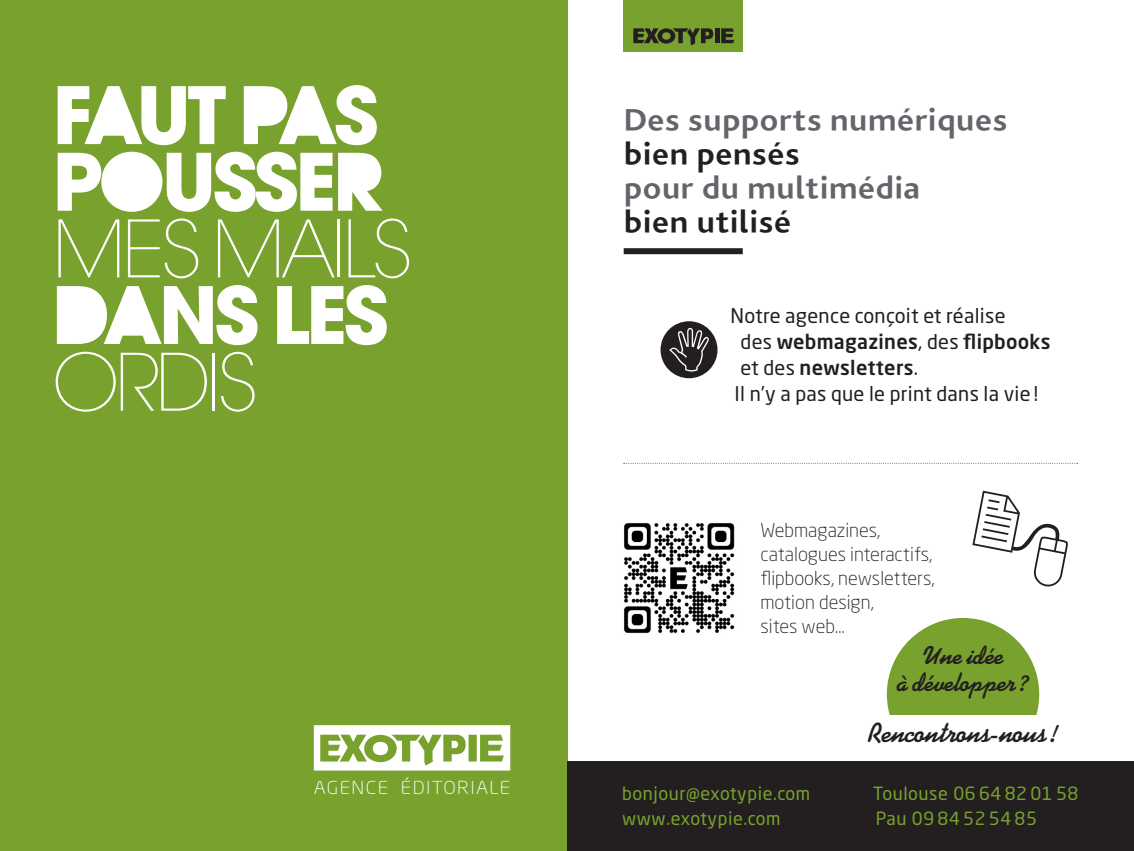
<style>
.page{position:relative;width:1134px;height:851px;background:#fff}
.page>*{position:absolute;margin:0;border:0;box-sizing:border-box;transform-origin:0 0}
.t1{font:700 78.2px/66.6px "Avant Garde";letter-spacing:-.045em;color:#fff}
.Carte_TITRE{font:800 34px/34px "Bliss";color:#63656b}
.t2{font:700 28px "Kaufmann";letter-spacing:-.005em;color:#231f20}
.t3{font:700 26px/27.8px "Kaufmann";letter-spacing:-.005em;color:#231f20;text-align:center}
.INTRO{font:20px "Neo Sans Pro";letter-spacing:.015em;color:#231f20}
.INTRO-2{font:500 20px "Neo Sans Pro";letter-spacing:.015em;color:#231f20}
.Carte_PRESTATION-Lig{font:300 19px/24px "Neo Sans Pro";color:#231f20}
.COORDONNEES{font:18px "Neo Sans Pro";letter-spacing:.03em;color:#78a22d}
.Carte_PRESTATION-Lig-2{font:300 17.6px "Neo Sans Pro";letter-spacing:.07em;color:#fff;scale:1.11 1}
.s1{font-weight:200}
.s2{color:#231f20}
.s3{font-weight:400}
</style>
<div class="page">
<div style="left:0;top:0;width:567px;height:850px;background:#78a22d"></div>
<div style="left:113px;top:162px;width:39px;height:39px;background:#fff;border-radius:50%"></div>
<div style="left:61px;top:295px;width:39px;height:39px;background:#fff;border-radius:50%"></div>
<div style="left:348px;top:162px;width:22px;height:22px;background:#fff;border-radius:50%"></div>
<div style="left:253px;top:96px;width:23px;height:22px;background:#fff;border-radius:50%"></div>
<svg style="left:100px;top:97px;width:27px;height:32px"></svg>
<svg style="left:295px;top:97px;width:27px;height:32px"></svg>
<svg style="left:119px;top:297px;width:28px;height:32px"></svg>
<svg style="left:314px;top:725px;width:196px;height:45px"></svg>
<svg style="left:972px;top:490px;width:96px;height:97px"></svg>
<div style="left:624px;top:248px;width:119px;height:6px;background:#231f20"></div>
<div style="left:660px;top:321px;width:57px;height:57px;background:#231f20;border-radius:50%"></div>
<svg style="left:669px;top:328px;width:40px;height:43px"></svg>
<div style="left:887px;top:618px;width:152px;height:152px;background:#78a22d;border-radius:50%"></div>
<div style="left:885px;top:715px;width:156px;height:60px;background:#fff"></div>
<img style="left:624px;top:523px;width:111px;height:111px">
<div style="left:567px;top:761px;width:567px;height:89px;background:#231f20"></div>
<svg style="left:624px;top:463px;width:454px;height:1px"></svg>
<div style="left:624px;top:0;width:119px;height:51px;background:#78a22d"></div>
<hr style="left:715px;top:28px;width:4px;height:15px;background:#231f20">
<svg style="left:721px;top:28px;width:13px;height:15px"></svg>
<svg style="left:633px;top:28px;width:80px;height:17px"></svg>
<p class="t1" style="left:52px;top:82px;width:362px">FAUT PAS<br>POUSSER<br><span class="s1">MES MAILS<br></span>DANS LES<br><span class="s1">ORDIS</span></p>
<p class="Carte_PRESTATION-Lig-2" style="left:314px;top:777px;width:178px">AGENCE ÉDITORIALE</p>
<p class="Carte_TITRE" style="left:624px;top:104px;width:385px">Des supports numériques <span class="s2">bien pensés<br></span>pour du multimédia<br><span class="s2">bien utilisé</span></p>
<p class="INTRO" style="left:731px;top:303px;width:277px">Notre agence conçoit et réalise</p>
<p class="INTRO-2" style="left:741px;top:329px;width:312px"><span class="s3">des</span> webmagazines<span class="s3">, des</span> flipbooks</p>
<p class="INTRO-2" style="left:741px;top:355px;width:179px"><span class="s3">et des</span> newsletters<span class="s3">.</span></p>
<p class="INTRO" style="left:735px;top:381px;width:305px">Il n’y a pas que le print dans la vie !</p>
<p class="Carte_PRESTATION-Lig" style="left:760px;top:518px;width:176px">Webmagazines, catalogues interactifs, flipbooks, newsletters, motion design,<br>sites web…</p>
<p class="t3" style="left:897px;top:641px;width:133px">Une idée<br>à développer?</p>
<p class="t2" style="left:869px;top:715px;width:190px">Rencontrons-nous!</p>
<p class="COORDONNEES" style="left:622px;top:781px;width:189px">bonjour@exotypie.com</p>
<p class="COORDONNEES" style="left:873px;top:781px;width:207px">Toulouse 06 64 82 01 58</p>
<p class="COORDONNEES" style="left:622px;top:807px;width:160px">www.exotypie.com</p>
<p class="COORDONNEES" style="left:876px;top:807px;width:163px">Pau 09 84 52 54 85</p>
</div>
